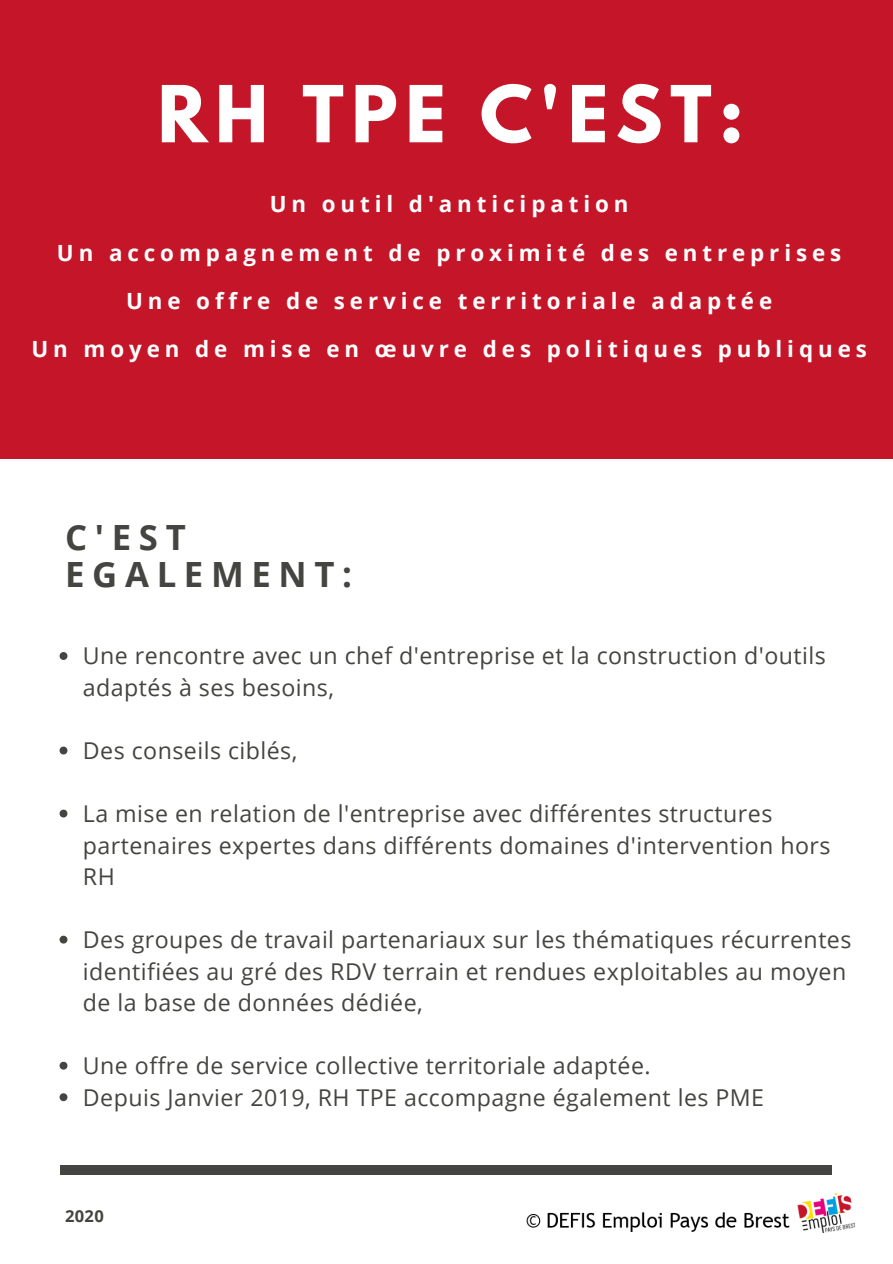
<style>
.page{position:relative;width:893px;height:1264px;background:#fff}
.page>*{position:absolute;margin:0;border:0;box-sizing:border-box;transform-origin:0 0}
.t1{font:700 69.45px "League Spartan";letter-spacing:.11em;color:#fff}
.t2{font:700 34.8px/37.2px "Open Sans";letter-spacing:.22em;color:#444440}
.t3{font:23.1px/31.5px "Open Sans";letter-spacing:.02em;color:#444440}
.t4{font:700 22.35px/48.3px "Open Sans";letter-spacing:.22em;color:#fff;text-align:center}
.t5{font:700 16.5px "Open Sans";color:#444440}
</style>
<div class="page">
<div style="left:0;top:0;width:892px;height:458px;background:#c51629"></div>
<svg style="left:60px;top:652px;width:7px;height:8px"></svg>
<svg style="left:60px;top:746px;width:7px;height:8px"></svg>
<svg style="left:60px;top:809px;width:7px;height:8px"></svg>
<svg style="left:60px;top:935px;width:7px;height:8px"></svg>
<svg style="left:60px;top:1061px;width:7px;height:8px"></svg>
<svg style="left:60px;top:1093px;width:7px;height:8px"></svg>
<div style="left:60px;top:1164px;width:771px;height:9px;background:#444440"></div>
<img style="left:526px;top:1192px;width:330px;height:41px">
<h1 class="t1" style="left:158px;top:80px;width:587px">RH TPE C'EST:</h1>
<p class="t4" style="left:31px;top:179px;width:836px">Un outil d'anticipation<br>Un accompagnement de proximité des entreprises Une offre de service territoriale adaptée<br>Un moyen de mise en œuvre des politiques publiques</p>
<p class="t2" style="left:65px;top:517px;width:288px">C'EST<br>EGALEMENT:</p>
<h3 class="t3" style="left:83px;top:639px;width:744px">Une rencontre avec un chef d'entreprise et la construction d'outils adaptés à ses besoins,</h3>
<h2 class="t3" style="left:83px;top:734px;width:216px">Des conseils ciblés,</h2>
<p class="t3" style="left:83px;top:797px;width:749px">La mise en relation de l'entreprise avec différentes structures partenaires expertes dans différents domaines d'intervention hors<br>RH</p>
<p class="t3" style="left:83px;top:923px;width:770px">Des groupes de travail partenariaux sur les thématiques récurrentes identifiées au gré des RDV terrain et rendues exploitables au moyen de la base de données dédiée,</p>
<p class="t3" style="left:83px;top:1049px;width:569px">Une offre de service collective territoriale adaptée.</p>
<p class="t3" style="left:83px;top:1080px;width:682px">Depuis Janvier 2019, RH TPE accompagne également les PME</p>
<p class="t5" style="left:65px;top:1204px;width:40px">2020</p>
</div>
